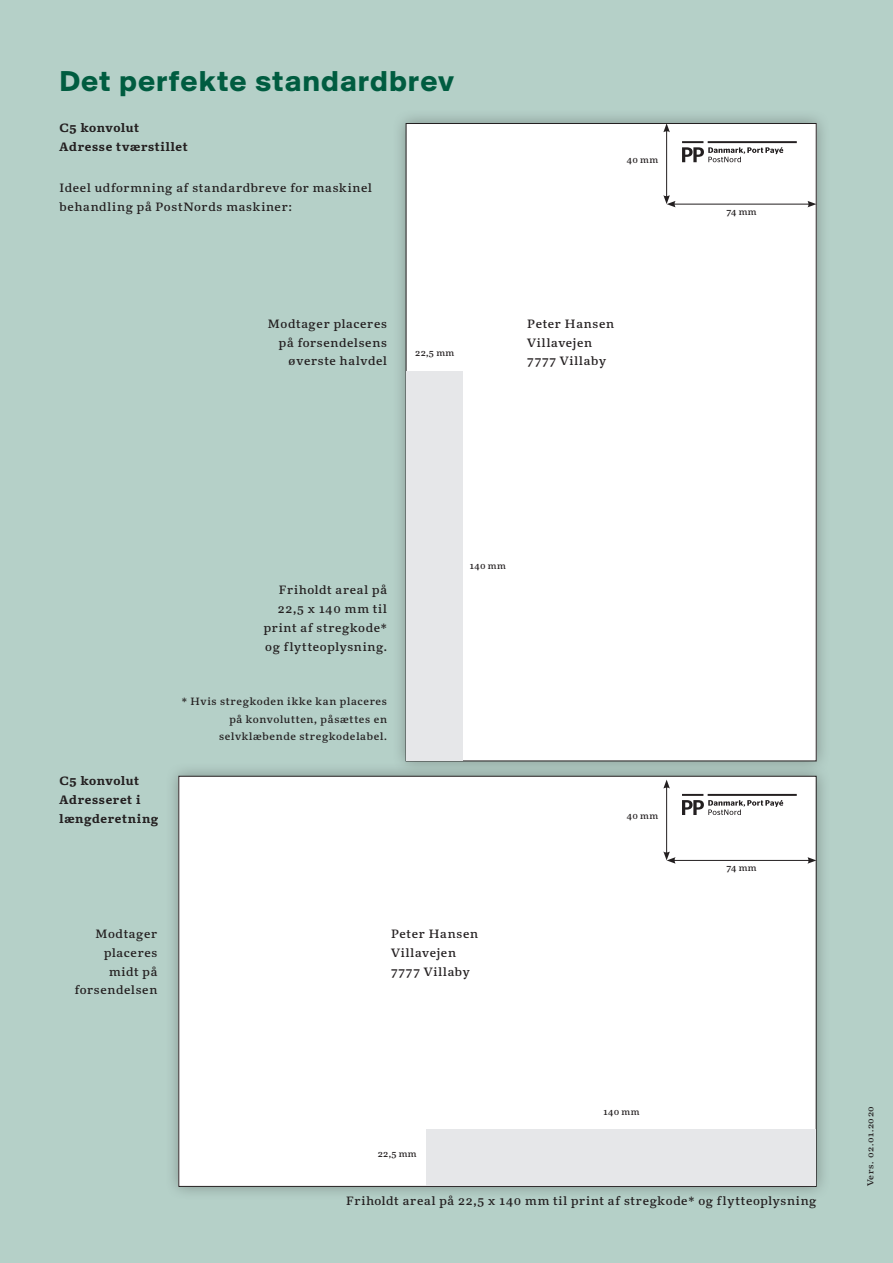
<style>
.page{position:relative;width:893px;height:1263px;background:#b5d0c8}
.page>*{position:absolute;margin:0;border:0;box-sizing:border-box;transform-origin:0 0}
.t1{font:700 30px "Suisse BP Intl";letter-spacing:.035em;color:#005c40}
.t2{font:12px/18.8px "Kunstuff";letter-spacing:.06em;color:#231f20}
.t3{font:700 12px/18.8px "Kunstuff";letter-spacing:.055em;color:#231f20}
.t4{font:10.5px/17.2px "Kunstuff";letter-spacing:.065em;color:#231f20;text-align:right}
.t5{font:9px "Kunstuff";letter-spacing:.045em;color:#231f20}
.t6{font:8.55px "Kunstuff";letter-spacing:.06em;color:#231f20;scale:1.05 1}
</style>
<div class="page">
<div style="left:392px;top:109px;width:439px;height:666px;background:#231f20;opacity:.35"></div>
<div style="left:406px;top:123px;width:410px;height:638px;background:#fff"></div>
<hr style="left:673px;top:204px;width:137px;height:1px;background:#231f20">
<svg style="left:807px;top:201px;width:9px;height:6px"></svg>
<hr style="left:666px;top:130px;width:1px;height:68px;background:#231f20">
<svg style="left:663px;top:195px;width:13px;height:12px"></svg>
<svg style="left:663px;top:123px;width:7px;height:9px"></svg>
<div style="left:406px;top:371px;width:57px;height:390px;background:#e6e7e9"></div>
<div style="left:164px;top:762px;width:667px;height:439px;background:#231f20;opacity:.35"></div>
<div style="left:179px;top:776px;width:637px;height:410px;background:#fff"></div>
<div style="left:426px;top:1129px;width:390px;height:57px;background:#e6e7e9"></div>
<hr style="left:673px;top:860px;width:137px;height:1px;background:#231f20">
<svg style="left:807px;top:857px;width:9px;height:7px"></svg>
<hr style="left:666px;top:786px;width:1px;height:68px;background:#231f20">
<svg style="left:663px;top:851px;width:13px;height:13px"></svg>
<svg style="left:663px;top:780px;width:7px;height:9px"></svg>
<hr style="left:682px;top:141px;width:21px;height:2px;background:#231f20">
<hr style="left:708px;top:141px;width:89px;height:2px;background:#231f20">
<svg style="left:682px;top:147px;width:101px;height:15px"></svg>
<hr style="left:682px;top:794px;width:21px;height:2px;background:#231f20">
<hr style="left:708px;top:794px;width:89px;height:2px;background:#231f20">
<svg style="left:682px;top:800px;width:101px;height:15px"></svg>
<h1 class="t1" style="left:60px;top:63px;width:396px">Det perfekte standardbrev</h1>
<p class="t3" style="left:60px;top:119px;width:130px">C5 konvolut<br>Adresse tværstillet</p>
<p class="t2" style="left:60px;top:178px;width:314px">Ideel udformning af standardbreve for maskinel behandling på PostNords maskiner:</p>
<p class="t2" style="left:268px;top:314px;width:120px;text-align:right">Modtager placeres på forsendelsens øverste halvdel</p>
<p class="t5" style="left:415px;top:348px;width:40px">22,5 mm</p>
<p class="t5" style="left:627px;top:154px;width:33px">40 mm</p>
<p class="t2" style="left:527px;top:314px;width:88px">Peter Hansen<br>Villavejen<br>7777 Villaby</p>
<p class="t5" style="left:726px;top:207px;width:32px">74 mm</p>
<p class="t3" style="left:60px;top:771px;width:100px">C5 konvolut<br>Adresseret i længderetning</p>
<p class="t2" style="left:264px;top:581px;width:125px;text-align:right">Friholdt areal på<br>22,5 x 140 mm til print af stregkode* og flytteoplysning.</p>
<p class="t4" style="left:182px;top:693px;width:207px">* Hvis stregkoden ikke kan placeres på konvolutten, påsættes en selvklæbende stregkodelabel.</p>
<p class="t5" style="left:470px;top:561px;width:37px">140 mm</p>
<p class="t2" style="left:75px;top:925px;width:84px;text-align:right">Modtager placeres midt på forsendelsen</p>
<p class="t2" style="left:391px;top:925px;width:88px">Peter Hansen<br>Villavejen<br>7777 Villaby</p>
<p class="t5" style="left:627px;top:810px;width:33px">40 mm</p>
<p class="t5" style="left:726px;top:863px;width:32px">74 mm</p>
<p class="t5" style="left:378px;top:1148px;width:40px">22,5 mm</p>
<p class="t5" style="left:603px;top:1106px;width:37px">140 mm</p>
<p class="t2" style="left:346px;top:1191px;width:472px">Friholdt areal på 22,5 x 140 mm til print af stregkode* og flytteoplysning</p>
<p class="t6" style="left:865px;top:1186px;width:78px;rotate:-90deg">Vers. 02.01.2020</p>
</div>
